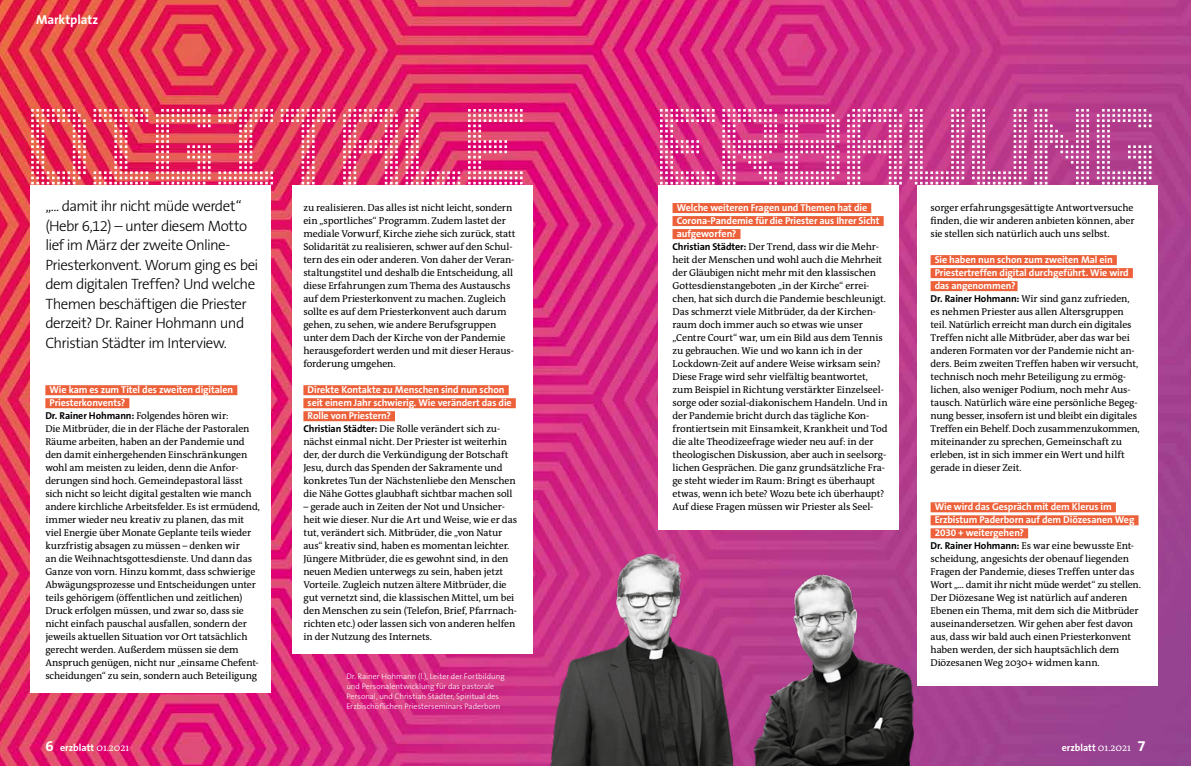
<style>
.page{position:relative;width:1191px;height:766px;background:#fff}
.page>*{position:absolute;margin:0;border:0;box-sizing:border-box;transform-origin:0 0}
.t1{font:300 15px/19.5px "The Sans B3";letter-spacing:-.04em;color:#000}
.t2{font:700 13px "The Sans B7";letter-spacing:-.005em;color:#fff}
.t3{font:10px/13px "The Antiqua B5";letter-spacing:-.01em;color:#000}
.t4{font:700 10px/13px "The Sans B7";letter-spacing:-.01em;color:#fff}
.t5{font:300 8px/10px "The Sans B3";color:#fff}
.s1{font-family:"The Sans B7";font-weight:700}
.s2{font-size:15px}
.s3{font-family:"The Antiqua B5";font-weight:400}
</style>
<div class="page">
<img style="left:0;top:0;width:1191px;height:765px">
<img style="left:31px;top:109px;width:491px;height:75px">
<div style="left:30px;top:185px;width:240px;height:507px;background:#fff"></div>
<div style="left:292px;top:185px;width:240px;height:468px;background:#fff"></div>
<div style="left:659px;top:185px;width:240px;height:344px;background:#fff"></div>
<div style="left:917px;top:185px;width:240px;height:500px;background:#fff"></div>
<div style="left:45px;top:385px;width:192px;height:10px;background:#ec613a"></div>
<div style="left:45px;top:398px;width:84px;height:10px;background:#ec613a"></div>
<div style="left:303px;top:385px;width:206px;height:10px;background:#ec613a"></div>
<div style="left:303px;top:398px;width:213px;height:10px;background:#ec613a"></div>
<div style="left:303px;top:411px;width:92px;height:10px;background:#ec613a"></div>
<div style="left:672px;top:203px;width:199px;height:10px;background:#ec613a"></div>
<div style="left:672px;top:216px;width:211px;height:10px;background:#ec613a"></div>
<div style="left:672px;top:229px;width:68px;height:10px;background:#ec613a"></div>
<div style="left:930px;top:255px;width:186px;height:10px;background:#ec613a"></div>
<div style="left:930px;top:268px;width:202px;height:10px;background:#ec613a"></div>
<div style="left:930px;top:281px;width:87px;height:10px;background:#ec613a"></div>
<div style="left:930px;top:502px;width:185px;height:10px;background:#ec613a"></div>
<div style="left:930px;top:515px;width:208px;height:10px;background:#ec613a"></div>
<div style="left:930px;top:528px;width:98px;height:10px;background:#ec613a"></div>
<svg style="left:660px;top:109px;width:491px;height:75px;background:#d0569b"></svg>
<img style="left:471px;top:536px;width:385px;height:229px">
<img style="left:675px;top:568px;width:255px;height:197px">
<h2 class="t2" style="left:36px;top:12px;width:64px">Marktplatz</h2>
<p class="t1" style="left:45px;top:197px;width:215px">„... damit ihr nicht müde werdet“ (Hebr 6,12) – unter diesem Motto lief im März der zweite Online-Priesterkonvent. Worum ging es bei dem digitalen Treffen? Und welche Themen beschäftigen die Priester derzeit? Dr. Rainer Hohmann und Christian Städter im Interview.</p>
<p class="t4" style="left:50px;top:383px;width:185px">Wie kam es zum Titel des zweiten digitalen<br>Priesterkonvents?</p>
<p class="t3" style="left:45px;top:409px;width:216px"><span class="s1">Dr. Rainer Hohmann:</span> Folgendes hören wir:<br>Die Mitbrüder, die in der Fläche der Pastoralen Räume arbeiten, haben an der Pandemie und den damit einhergehenden Einschränkungen wohl am meisten zu leiden, denn die Anfor&shy;derungen sind hoch. Gemeindepastoral lässt sich nicht so leicht digital gestalten wie manch andere kirchliche Arbeitsfelder. Es ist ermüdend, immer wieder neu kreativ zu planen, das mit viel Energie über Monate Geplante teils wieder kurzfristig absagen zu müssen – denken wir<br>an die Weihnachtsgottesdienste. Und dann das Ganze von vorn. Hinzu kommt, dass schwierige Abwägungsprozesse und Entscheidungen unter teils gehörigem (öffentlichen und zeitlichen)<br>Druck erfolgen müssen, und zwar so, dass sie nicht einfach pauschal ausfallen, sondern der jeweils aktuellen Situation vor Ort tatsächlich gerecht werden. Außerdem müssen sie dem Anspruch genügen, nicht nur „einsame Chefent&shy;scheidungen“ zu sein, sondern auch Beteiligung</p>
<p class="t3" style="left:303px;top:201px;width:213px">zu realisieren. Das alles ist nicht leicht, sondern ein „sportliches“ Programm. Zudem lastet der mediale Vorwurf, Kirche ziehe sich zurück, statt Solidarität zu realisieren, schwer auf den Schul&shy;tern des ein oder anderen. Von daher der Veran&shy;staltungstitel und deshalb die Entscheidung, all diese Erfahrungen zum Thema des Austauschs auf dem Priesterkonvent zu machen. Zugleich sollte es auf dem Priesterkonvent auch darum gehen, zu sehen, wie andere Berufsgruppen unter dem Dach der Kirche von der Pandemie herausgefordert werden und mit dieser Heraus&shy;forderung umgehen.</p>
<p class="t4" style="left:307px;top:383px;width:206px">Direkte Kontakte zu Menschen sind nun schon seit einem Jahr schwierig. Wie verändert das die<br>Rolle von Priestern?</p>
<p class="t3" style="left:303px;top:422px;width:214px"><span class="s1">Christian Städter:</span> Die Rolle verändert sich zu&shy;nächst einmal nicht. Der Priester ist weiterhin der, der durch die Verkündigung der Botschaft Jesu, durch das Spenden der Sakramente und konkretes Tun der Nächstenliebe den Menschen die Nähe Gottes glaubhaft sichtbar machen soll</p>
<p class="t3" style="left:303px;top:500px;width:215px">– gerade auch in Zeiten der Not und Unsicher&shy;heit wie dieser. Nur die Art und Weise, wie er das tut, verändert sich. Mitbrüder, die „von Natur aus“ kreativ sind, haben es momentan leichter.<br>Jüngere Mitbrüder, die es gewohnt sind, in den neuen Medien unterwegs zu sein, haben jetzt Vorteile. Zugleich nutzen ältere Mitbrüder, die gut vernetzt sind, die klassischen Mittel, um bei den Menschen zu sein (Telefon, Brief, Pfarrnach&shy;richten etc.) oder lassen sich von anderen helfen in der Nutzung des Internets.</p>
<p class="t5" style="left:346px;top:671px;width:160px">Dr. Rainer Hohmann (l.), Leiter der Fortbildung und Personalentwicklung für das pastorale Personal, und Christian Städter, Spiritual des Erzbischöflichen Priesterseminars Paderborn</p>
<p class="t4" style="left:676px;top:201px;width:204px">Welche weiteren Fragen und Themen hat die<br>Corona-Pandemie für die Priester aus Ihrer Sicht aufgeworfen?</p>
<p class="t3" style="left:672px;top:240px;width:216px"><span class="s1">Christian Städter:</span> Der Trend, dass wir die Mehr&shy;heit der Menschen und wohl auch die Mehrheit der Gläubigen nicht mehr mit den klassischen Gottesdienstangeboten „in der Kirche“ errei&shy;chen, hat sich durch die Pandemie beschleunigt.<br>Das schmerzt viele Mitbrüder, da der Kirchen&shy;raum doch immer auch so etwas wie unser „Centre Court“ war, um ein Bild aus dem Tennis zu gebrauchen. Wie und wo kann ich in der Lockdown-Zeit auf andere Weise wirksam sein?<br>Diese Frage wird sehr vielfältig beantwortet, zum Beispiel in Richtung verstärkter Einzelseel&shy;sorge oder sozial-diakonischem Handeln. Und in der Pandemie bricht durch das tägliche Kon&shy;frontiertsein mit Einsamkeit, Krankheit und Tod die alte Theodizeefrage wieder neu auf: in der theologischen Diskussion, aber auch in seelsorg&shy;lichen Gesprächen. Die ganz grundsätzliche Fra&shy;ge steht wieder im Raum: Bringt es überhaupt etwas, wenn ich bete? Wozu bete ich überhaupt?<br>Auf diese Fragen müssen wir Priester als Seel-</p>
<p class="t3" style="left:930px;top:201px;width:205px;text-align:justify">sorger erfahrungsgesättigte Antwortversuche finden, die wir anderen anbieten können, aber sie stellen sich natürlich auch uns selbst.</p>
<p class="t4" style="left:934px;top:253px;width:195px">Sie haben nun schon zum zweiten Mal ein<br>Priestertreffen digital durchgeführt. Wie wird das angenommen?</p>
<p class="t3" style="left:930px;top:292px;width:211px"><span class="s1">Dr. Rainer Hohmann:</span> Wir sind ganz zufrieden, es nehmen Priester aus allen Altersgruppen teil. Natürlich erreicht man durch ein digitales Treffen nicht alle Mitbrüder, aber das war bei anderen Formaten vor der Pandemie nicht an&shy;ders. Beim zweiten Treffen haben wir versucht, technisch noch mehr Beteiligung zu ermög&shy;lichen, also weniger Podium, noch mehr Aus&shy;tausch. Natürlich wäre eine persönliche Begeg&shy;nung besser, insofern ist und bleibt ein digitales Treffen ein Behelf. Doch zusammenzukommen, miteinander zu sprechen, Gemeinschaft zu erleben, ist in sich immer ein Wert und hilft gerade in dieser Zeit.</p>
<p class="t4" style="left:934px;top:500px;width:201px">Wie wird das Gespräch mit dem Klerus im<br>Erzbistum Paderborn auf dem Diözesanen Weg<br>2030 + weitergehen?</p>
<p class="t3" style="left:930px;top:539px;width:212px"><span class="s1">Dr. Rainer Hohmann:</span> Es war eine bewusste Ent&shy;scheidung, angesichts der obenauf liegenden Fragen der Pandemie, dieses Treffen unter das Wort „... damit ihr nicht müde werdet“ zu stellen.<br>Der Diözesane Weg ist natürlich auf anderen Ebenen ein Thema, mit dem sich die Mitbrüder auseinandersetzen. Wir gehen aber fest davon aus, dass wir bald auch einen Priesterkonvent haben werden, der sich hauptsächlich dem Diözesanen Weg 2030+ widmen kann.</p>
<p class="t4" style="left:45px;top:741px;width:85px"><span class="s2">6</span> erzblatt <span class="s3">01.2021</span></p>
<p class="t4" style="left:1061px;top:741px;width:85px">erzblatt <span class="s3">01.2021</span> <span class="s2">7</span></p>
</div>
